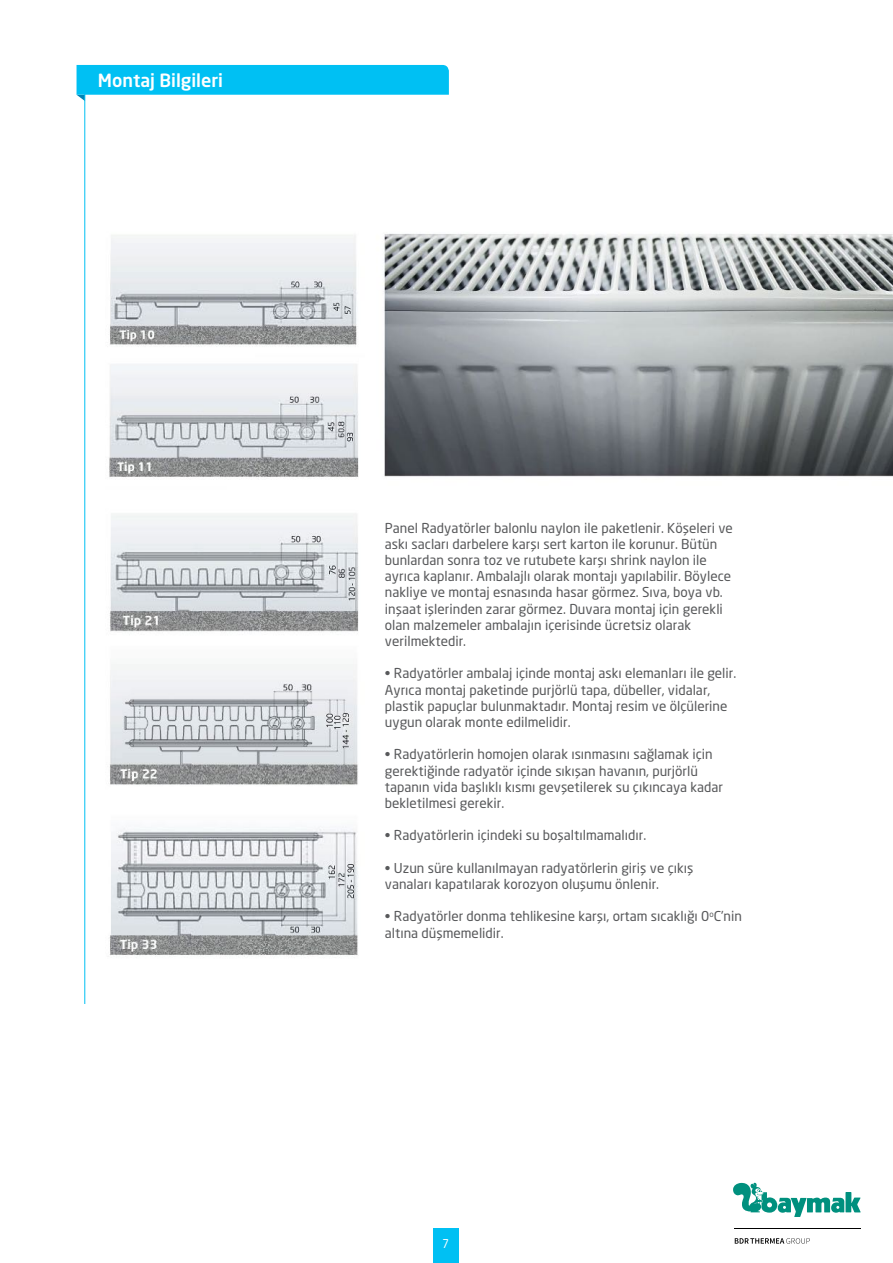
<style>
.page{position:relative;width:893px;height:1263px;background:#fff}
.page>*{position:absolute;margin:0;border:0;box-sizing:border-box;transform-origin:0 0}
.t1{font:500 18px "Neo Sans W1 G";color:#fff}
.t2{font:13.5px/16.2px "Neo Sans W1 G";color:#58595b}
.t3{font:12px "Neo Sans W1 G";color:#fff;scale:.9 1}
</style>
<div class="page">
<img style="left:76px;top:64px;width:817px;height:1199px">
<svg style="left:733px;top:1183px;width:128px;height:34px"></svg>
<svg style="left:735px;top:1238px;width:75px;height:6px"></svg>
<hr style="left:734px;top:1228px;width:127px;height:1px;background:#000">
<div style="left:433px;top:1229px;width:25px;height:34px;background:#00c0f3"></div>
<hr style="left:85px;top:87px;width:1px;height:917px;background:#00c0f3">
<svg style="left:77px;top:65px;width:372px;height:36px"></svg>
<h1 class="t1" style="left:98px;top:69px;width:127px">Montaj Bilgileri</h1>
<p class="t2" style="left:385px;top:519px;width:349px">Panel Radyatörler balonlu naylon ile paketlenir. Köşeleri ve askı sacları darbelere karşı sert karton ile korunur. Bütün bunlardan sonra toz ve rutubete karşı shrink naylon ile ayrıca kaplanır. Ambalajlı olarak montajı yapılabilir. Böylece nakliye ve montaj esnasında hasar görmez. Sıva, boya vb. inşaat işlerinden zarar görmez. Duvara montaj için gerekli olan malzemeler ambalajın içerisinde ücretsiz olarak verilmektedir.</p>
<p class="t2" style="left:385px;top:665px;width:353px">• Radyatörler ambalaj içinde montaj askı elemanları ile gelir.<br>Ayrıca montaj paketinde purjörlü tapa, dübeller, vidalar, plastik papuçlar bulunmaktadır. Montaj resim ve ölçülerine uygun olarak monte edilmelidir.</p>
<p class="t2" style="left:385px;top:746px;width:340px">• Radyatörlerin homojen olarak ısınmasını sağlamak için gerektiğinde radyatör içinde sıkışan havanın, purjörlü tapanın vida başlıklı kısmı gevşetilerek su çıkıncaya kadar bekletilmesi gerekir.</p>
<p class="t2" style="left:385px;top:827px;width:263px">• Radyatörlerin içindeki su boşaltılmamalıdır.</p>
<p class="t2" style="left:385px;top:859px;width:310px">• Uzun süre kullanılmayan radyatörlerin giriş ve çıkış vanaları kapatılarak korozyon oluşumu önlenir.</p>
<p class="t2" style="left:385px;top:908px;width:358px">• Radyatörler donma tehlikesine karşı, ortam sıcaklığı 0<sup>o</sup>C’nin altına düşmemelidir.</p>
<p class="t3" style="left:442px;top:1236px;width:9px">7</p>
</div>
